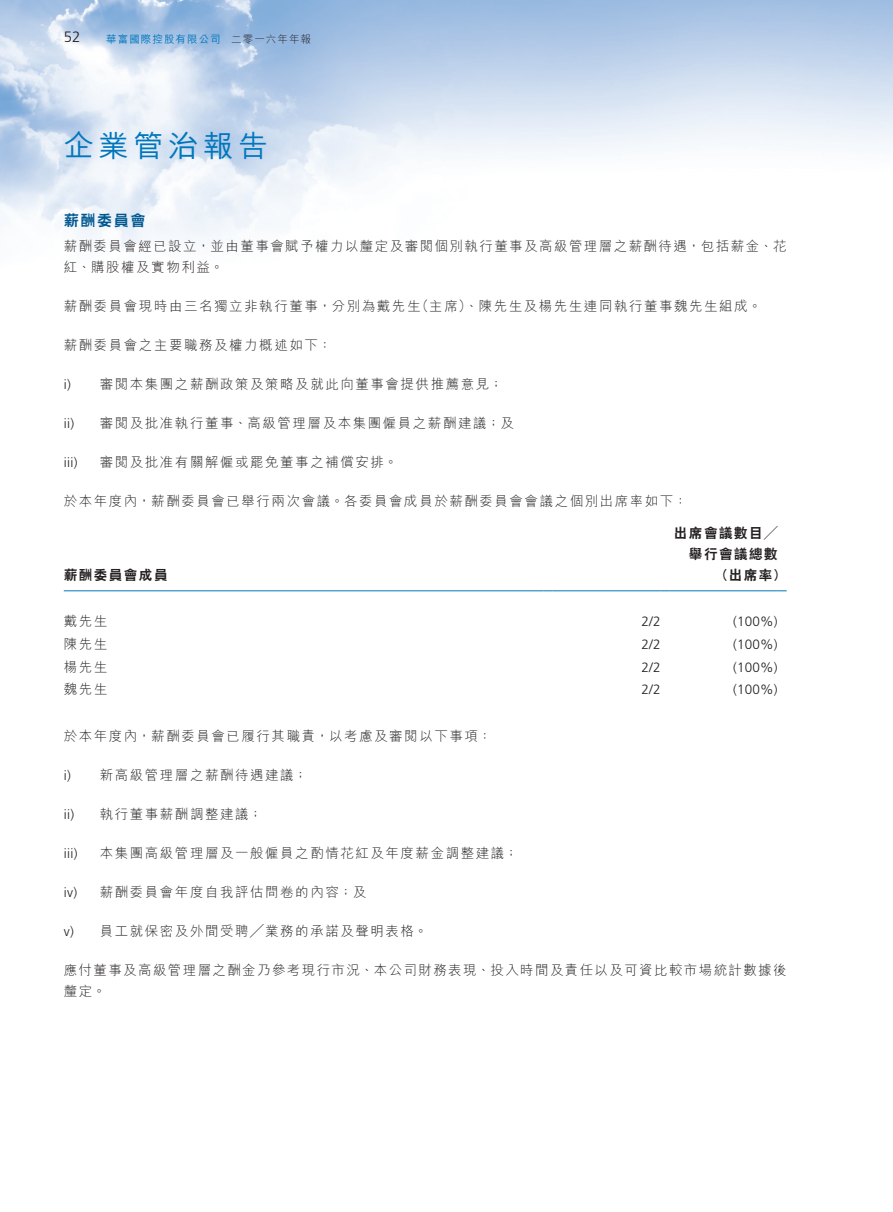
<style>
.page{position:relative;width:893px;height:1212px;background:#fff}
.page>*{position:absolute;margin:0;border:0;box-sizing:border-box;transform-origin:0 0}
.t1{font:500 30px "M Hei HK";letter-spacing:.16em;color:#0077bd}
._04___H2{font:800 15px "C Hei 2 HK";letter-spacing:.115em;color:#005890}
.t2{font:300 15px "Frutiger LT Std";color:#231f20}
._01_Body_Text{font:300 13.5px/21px "M Hei HK";letter-spacing:.115em;color:#231f20}
._07_IN0{font:300 13.5px "M Hei HK";letter-spacing:.115em;color:#231f20}
._31_table_tab_6pt{font:300 13.5px "Frutiger LT Std";letter-spacing:.015em;color:#231f20}
._31_table_tab_6pt-2{font:800 13.5px "C Hei 2 HK";letter-spacing:.115em;color:#231f20}
._31_table_tab_6pt-3{font:300 13.5px "M Hei HK";letter-spacing:.115em;color:#231f20}
._07_IN0-2{font:300 13.5px "Frutiger LT Std";letter-spacing:.025em;color:#231f20}
.t3{font:500 10.5px "M Hei HK";letter-spacing:.1em;color:#0077bd}
.s1{font-weight:300;color:#231f20}
.s2{font-family:"Frutiger LT Std"}
</style>
<div class="page">
<img style="left:0;top:0;width:893px;height:249px">
<hr style="left:64px;top:590px;width:480px;height:1px;background:#0077bd">
<hr style="left:553px;top:590px;width:108px;height:1px;background:#0077bd">
<hr style="left:670px;top:590px;width:108px;height:1px;background:#0077bd">
<p class="t2" style="left:64px;top:29px;width:18px">52</p>
<p class="t3" style="left:106px;top:32px;width:206px">華富國際控股有限公司 <span class="s1">二零一六年年報</span></p>
<h1 class="t1" style="left:64px;top:124px;width:206px">企業管治報告</h1>
<p class="_04___H2" style="left:64px;top:210px;width:83px">薪酬委員會</p>
<p class="_01_Body_Text" style="left:64px;top:235px;width:724px">薪酬委員會經已設立，並由董事會賦予權力以釐定及審閱個別執行董事及高級管理層之薪酬待遇，包括薪金、花紅、購股權及實物利益。</p>
<p class="_01_Body_Text" style="left:64px;top:295px;width:699px">薪酬委員會現時由三名獨立非執行董事，分別為戴先生（主席）、陳先生及楊先生連同執行董事魏先生組成。</p>
<p class="_01_Body_Text" style="left:64px;top:334px;width:269px">薪酬委員會之主要職務及權力概述如下：</p>
<p class="_07_IN0" style="left:64px;top:375px;width:441px"><span class="s2">i)</span> 審閱本集團之薪酬政策及策略及就此向董事會提供推薦意見；</p>
<p class="_07_IN0" style="left:64px;top:414px;width:452px"><span class="s2">ii)</span> 審閱及批准執行董事、高級管理層及本集團僱員之薪酬建議；及</p>
<p class="_07_IN0-2" style="left:64px;top:455px;width:15px">iii)</p>
<p class="_07_IN0" style="left:100px;top:453px;width:299px">審閱及批准有關解僱或罷免董事之補償安排。</p>
<p class="_01_Body_Text" style="left:64px;top:490px;width:625px">於本年度內，薪酬委員會已舉行兩次會議。各委員會成員於薪酬委員會會議之個別出席率如下：</p>
<p class="_31_table_tab_6pt-2" style="left:64px;top:566px;width:105px">薪酬委員會成員</p>
<p class="_31_table_tab_6pt-2" style="left:674px;top:524px;width:105px">出席會議數目╱</p>
<p class="_31_table_tab_6pt-2" style="left:689px;top:545px;width:90px">舉行會議總數</p>
<p class="_31_table_tab_6pt-2" style="left:715px;top:566px;width:72px">（出席率）</p>
<p class="_31_table_tab_6pt-3" style="left:64px;top:611px;width:45px">戴先生</p>
<p class="_31_table_tab_6pt" style="left:641px;top:614px;width:21px">2/2</p>
<p class="_31_table_tab_6pt" style="left:733px;top:614px;width:46px">(100%)</p>
<p class="_31_table_tab_6pt-3" style="left:64px;top:634px;width:45px">陳先生</p>
<p class="_31_table_tab_6pt" style="left:641px;top:636px;width:21px">2/2</p>
<p class="_31_table_tab_6pt" style="left:733px;top:636px;width:46px">(100%)</p>
<p class="_31_table_tab_6pt-3" style="left:64px;top:657px;width:45px">楊先生</p>
<p class="_31_table_tab_6pt" style="left:641px;top:659px;width:21px">2/2</p>
<p class="_31_table_tab_6pt" style="left:733px;top:659px;width:46px">(100%)</p>
<p class="_31_table_tab_6pt-3" style="left:64px;top:680px;width:45px">魏先生</p>
<p class="_31_table_tab_6pt" style="left:641px;top:682px;width:21px">2/2</p>
<p class="_31_table_tab_6pt" style="left:733px;top:682px;width:46px">(100%)</p>
<p class="_01_Body_Text" style="left:64px;top:725px;width:429px">於本年度內，薪酬委員會已履行其職責，以考慮及審閱以下事項：</p>
<p class="_07_IN0" style="left:64px;top:765px;width:245px"><span class="s2">i)</span> 新高級管理層之薪酬待遇建議；</p>
<p class="_07_IN0" style="left:64px;top:804px;width:200px"><span class="s2">ii)</span> 執行董事薪酬調整建議；</p>
<p class="_07_IN0-2" style="left:64px;top:845px;width:15px">iii)</p>
<p class="_07_IN0" style="left:100px;top:843px;width:420px">本集團高級管理層及一般僱員之酌情花紅及年度薪金調整建議；</p>
<p class="_07_IN0" style="left:64px;top:882px;width:304px"><span class="s2">iv)</span> 薪酬委員會年度自我評估問卷的內容；及</p>
<p class="_07_IN0" style="left:64px;top:921px;width:365px"><span class="s2">v)</span> 員工就保密及外間受聘╱業務的承諾及聲明表格。</p>
<p class="_01_Body_Text" style="left:64px;top:959px;width:724px">應付董事及高級管理層之酬金乃參考現行市況、本公司財務表現、投入時間及責任以及可資比較市場統計數據後釐定。</p>
</div>
